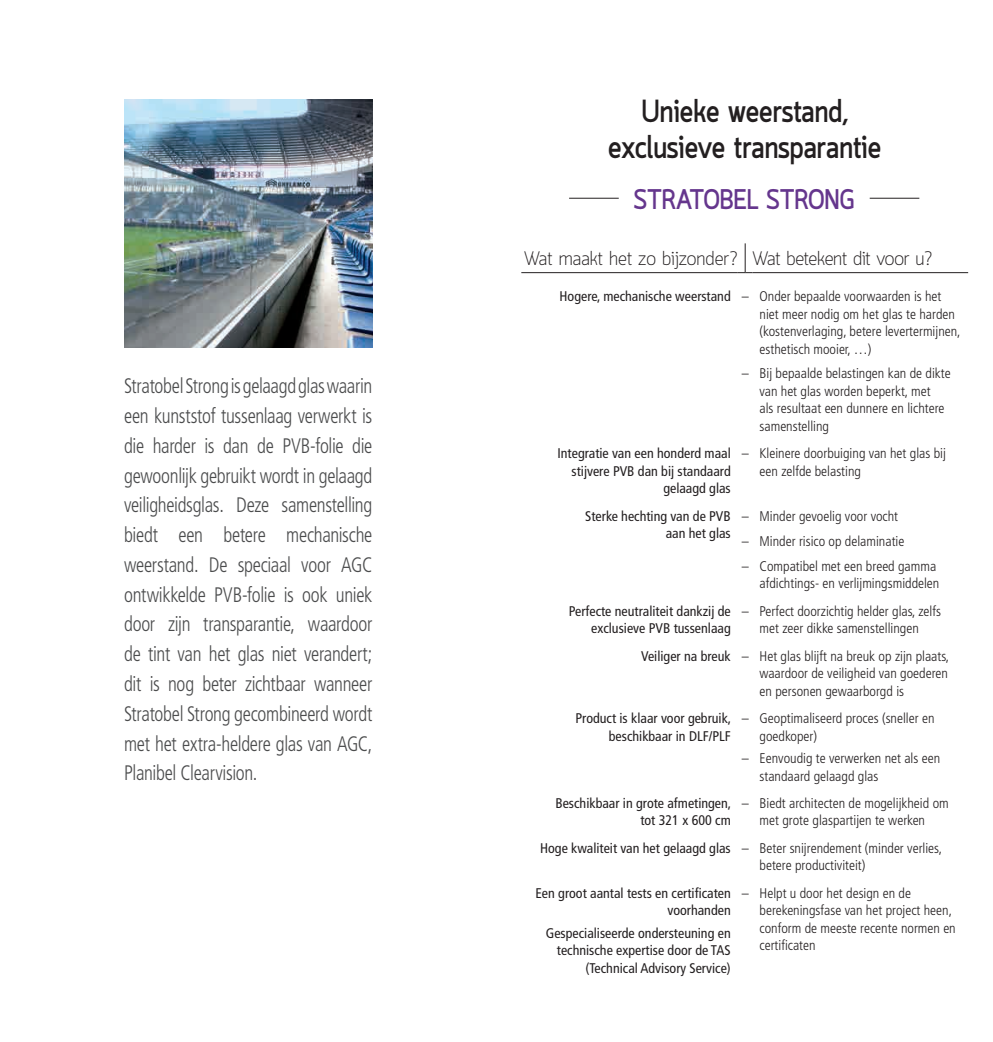
<style>
.page{position:relative;width:993px;height:1042px;background:#fff}
.page>*{position:absolute;margin:0;border:0;box-sizing:border-box;transform-origin:0 0}
.titre_1_28{font:700 31.5px "Quark";color:#231f20;scale:.9 1}
.titre_1_28-2{font:700 28px "Quark";letter-spacing:-.01em;color:#65368d;scale:.9 1}
.intro_2{font:300 condensed 21px/29.8px "Frutiger LT Std";letter-spacing:-.02em;color:#4b4c4d;text-align:justify;scale:.91 1}
.titre_2_12{font:300 19.25px "Quark";letter-spacing:-.01em;color:#231f20}
.t1{font:300 condensed 14px/17.5px "Frutiger LT Std";color:#231f20}
.t2{font:condensed 14px/17.5px "Frutiger LT Std";color:#231f20;text-align:right}
</style>
<div class="page">
<img style="left:124px;top:100px;width:248px;height:248px">
<hr style="left:521px;top:272px;width:216px;height:1px;background:#231f20">
<svg style="left:737px;top:243px;width:15px;height:30px"></svg>
<hr style="left:752px;top:272px;width:215px;height:1px;background:#231f20">
<hr style="left:569px;top:198px;width:49px;height:1px;background:#231f20">
<hr style="left:869px;top:198px;width:50px;height:1px;background:#231f20">
<p class="intro_2" style="left:124px;top:371px;width:274px">Stratobel Strong is gelaagd glas waarin een kunststof tussenlaag verwerkt is die harder is dan de PVB-folie die gewoonlijk gebruikt wordt in gelaagd veiligheidsglas. Deze samenstelling biedt een betere mechanische weerstand. De speciaal voor AGC ontwikkelde PVB-folie is ook uniek door zijn transparantie, waardoor de tint van het glas niet verandert; dit is nog beter zichtbaar wanneer Stratobel Strong gecombineerd wordt met het extra-heldere glas van AGC, Planibel Clearvision.</p>
<p class="titre_1_28" style="left:641px;top:92px;width:231px">Unieke weerstand,</p>
<p class="titre_1_28" style="left:608px;top:129px;width:305px">exclusieve transparantie</p>
<p class="titre_1_28-2" style="left:633px;top:183px;width:247px">STRATOBEL STRONG</p>
<p class="titre_2_12" style="left:524px;top:247px;width:215px">Wat maakt het zo bijzonder?</p>
<p class="titre_2_12" style="left:752px;top:247px;width:181px">Wat betekent dit voor u?</p>
<p class="t2" style="left:559px;top:287px;width:173px">Hogere, mechanische weerstand</p>
<p class="t1" style="left:741px;top:288px;width:8px">–</p>
<p class="t1" style="left:759px;top:288px;width:202px">Onder bepaalde voorwaarden is het niet meer nodig om het glas te harden (kostenverlaging, betere levertermijnen, esthetisch mooier, …)</p>
<p class="t1" style="left:759px;top:365px;width:193px">Bij bepaalde belastingen kan de dikte van het glas worden beperkt, met<br>als resultaat een dunnere en lichtere samenstelling</p>
<p class="t1" style="left:741px;top:365px;width:8px">–</p>
<p class="t2" style="left:557px;top:445px;width:175px">Integratie van een honderd maal stijvere PVB dan bij standaard gelaagd glas</p>
<p class="t1" style="left:741px;top:445px;width:8px">–</p>
<p class="t1" style="left:759px;top:445px;width:188px">Kleinere doorbuiging van het glas bij een zelfde belasting</p>
<p class="t2" style="left:585px;top:507px;width:147px">Sterke hechting van de PVB aan het glas</p>
<p class="t1" style="left:741px;top:507px;width:8px">–</p>
<p class="t1" style="left:741px;top:532px;width:8px">–</p>
<p class="t1" style="left:741px;top:557px;width:8px">–</p>
<p class="t1" style="left:759px;top:507px;width:140px">Minder gevoelig voor vocht</p>
<p class="t1" style="left:759px;top:532px;width:146px">Minder risico op delaminatie</p>
<p class="t1" style="left:759px;top:557px;width:181px">Compatibel met een breed gamma afdichtings- en verlijmingsmiddelen</p>
<p class="t2" style="left:568px;top:602px;width:163px">Perfecte neutraliteit dankzij de exclusieve PVB tussenlaag</p>
<p class="t1" style="left:741px;top:602px;width:8px">–</p>
<p class="t1" style="left:759px;top:602px;width:183px">Perfect doorzichtig helder glas, zelfs met zeer dikke samenstellingen</p>
<p class="t2" style="left:641px;top:647px;width:91px">Veiliger na breuk</p>
<p class="t1" style="left:741px;top:647px;width:8px">–</p>
<p class="t1" style="left:759px;top:647px;width:191px;text-align:justify">Het glas blijft na breuk op zijn plaats, waardoor de veiligheid van goederen en personen gewaarborgd is</p>
<p class="t2" style="left:575px;top:709px;width:157px">Product is klaar voor gebruik, beschikbaar in DLF/PLF</p>
<p class="t1" style="left:741px;top:709px;width:8px">–</p>
<p class="t1" style="left:741px;top:749px;width:8px">–</p>
<p class="t1" style="left:759px;top:709px;width:176px">Geoptimaliseerd proces (sneller en goedkoper)</p>
<p class="t1" style="left:759px;top:749px;width:182px">Eenvoudig te verwerken net als een standaard gelaagd glas</p>
<p class="t2" style="left:555px;top:794px;width:177px">Beschikbaar in grote afmetingen, tot 321 x 600 cm</p>
<p class="t1" style="left:741px;top:794px;width:8px">–</p>
<p class="t1" style="left:759px;top:794px;width:191px">Biedt architecten de mogelijkheid om met grote glaspartijen te werken</p>
<p class="t2" style="left:540px;top:839px;width:192px">Hoge kwaliteit van het gelaagd glas</p>
<p class="t1" style="left:741px;top:839px;width:8px">–</p>
<p class="t1" style="left:759px;top:839px;width:184px">Beter snijrendement (minder verlies, betere productiviteit)</p>
<p class="t2" style="left:535px;top:884px;width:197px">Een groot aantal tests en certificaten voorhanden</p>
<p class="t2" style="left:545px;top:924px;width:186px">Gespecialiseerde ondersteuning en technische expertise door de TAS (Technical Advisory Service)</p>
<p class="t1" style="left:741px;top:884px;width:8px">–</p>
<p class="t1" style="left:759px;top:884px;width:198px">Helpt u door het design en de berekeningsfase van het project heen, conform de meeste recente normen en certificaten</p>
</div>
